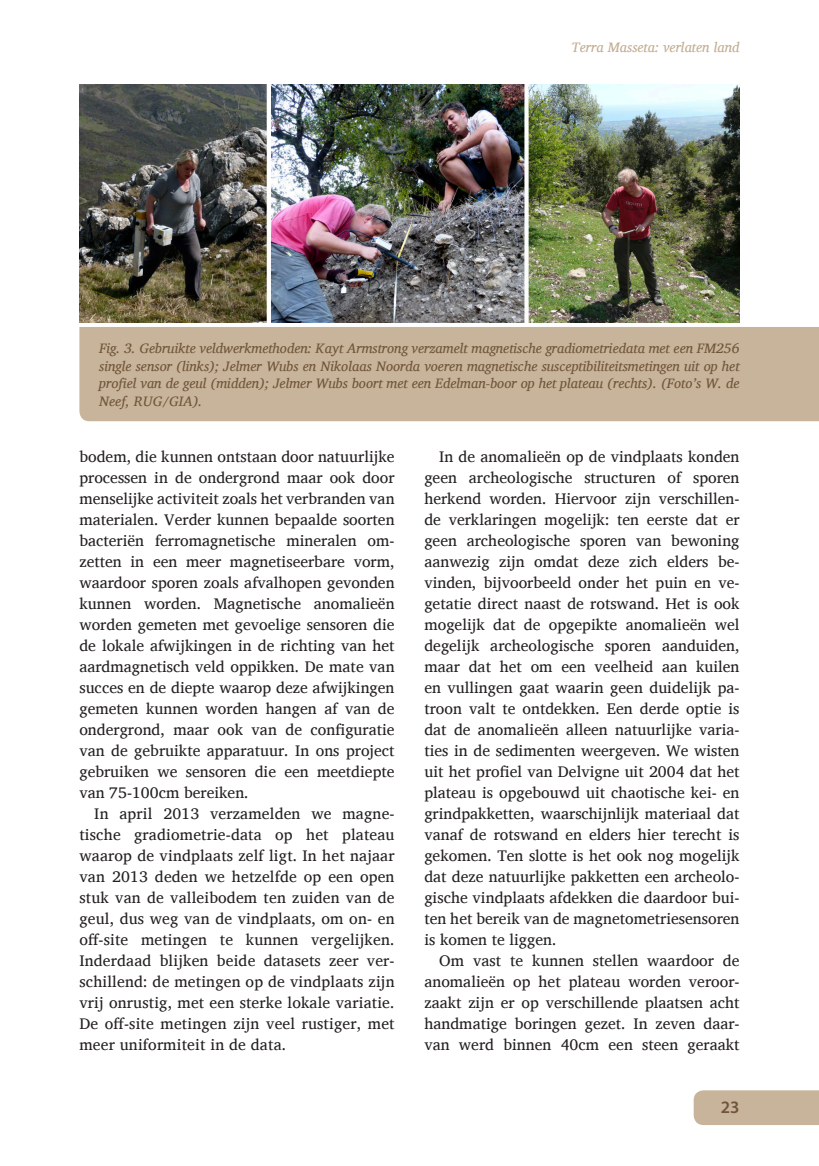
<style>
.page{position:relative;width:819px;height:1166px;background:#fff}
.page>*{position:absolute;margin:0;border:0;box-sizing:border-box;transform-origin:0 0}
.t1{font:600 17.5px "Myriad Pro";color:#705539}
.Plat{font:15.75px/21px "Charis SIL";color:#231f20;text-align:justify}
.Afbeeldingstekst{font:italic 14px/17.5px "Charis SIL";color:#705539;text-align:justify}
.t2{font:italic 14px "Charis SIL";color:#c3ad92}
</style>
<div class="page">
<div style="left:693px;top:1090px;width:126px;height:35px;background:#c8b49a"></div>
<img style="left:80px;top:84px;width:659px;height:238px">
<div style="left:79px;top:327px;width:740px;height:94px;background:#c8b49a"></div>
<p class="t2" style="left:571px;top:39px;width:169px">Terra Masseta: verlaten land</p>
<p class="Afbeeldingstekst" style="left:99px;top:339px;width:641px">Fig. 3. Gebruikte veldwerkmethoden: Kayt Armstrong verzamelt magnetische gradiometriedata met een FM256 single sensor (links); Jelmer Wubs en Nikolaas Noorda voeren magnetische susceptibiliteitsmetingen uit op het profiel van de geul (midden); Jelmer Wubs boort met een Edelman-boor op het plateau (rechts). (Foto’s W. de Neef, RUG/GIA).</p>
<p class="Plat" style="left:79px;top:446px;width:317px">bodem, die kunnen ontstaan door natuurlijke processen in de ondergrond maar ook door menselijke activiteit zoals het verbranden van materialen. Verder kunnen bepaalde soorten bacteriën ferromagnetische mineralen om&shy;zetten in een meer magnetiseerbare vorm, waardoor sporen zoals afvalhopen gevonden kunnen worden. Magnetische anomalieën worden gemeten met gevoelige sensoren die de lokale afwijkingen in de richting van het aardmagnetisch veld oppikken. De mate van succes en de diepte waarop deze afwijkingen gemeten kunnen worden hangen af van de ondergrond, maar ook van de configuratie van de gebruikte apparatuur. In ons project gebruiken we sensoren die een meetdiepte van 75-100cm bereiken.</p>
<p class="Plat" style="left:79px;top:803px;width:317px;text-indent:15px">In april 2013 verzamelden we magne&shy;tische gradiometrie-data op het plateau waarop de vindplaats zelf ligt. In het najaar van 2013 deden we hetzelfde op een open stuk van de valleibodem ten zuiden van de geul, dus weg van de vindplaats, om on- en off-site metingen te kunnen vergelijken.<br>Inderdaad blijken beide datasets zeer ver&shy;schillend: de metingen op de vindplaats zijn vrij onrustig, met een sterke lokale variatie.<br>De off-site metingen zijn veel rustiger, met meer uniformiteit in de data.</p>
<p class="Plat" style="left:424px;top:446px;width:317px;text-indent:15px">In de anomalieën op de vindplaats konden geen archeologische structuren of sporen herkend worden. Hiervoor zijn verschillen&shy;de verklaringen mogelijk: ten eerste dat er geen archeologische sporen van bewoning aanwezig zijn omdat deze zich elders be&shy;vinden, bijvoorbeeld onder het puin en ve&shy;getatie direct naast de rotswand. Het is ook mogelijk dat de opgepikte anomalieën wel degelijk archeologische sporen aanduiden, maar dat het om een veelheid aan kuilen en vullingen gaat waarin geen duidelijk pa&shy;troon valt te ontdekken. Een derde optie is dat de anomalieën alleen natuurlijke varia&shy;ties in de sedimenten weergeven. We wisten uit het profiel van Delvigne uit 2004 dat het plateau is opgebouwd uit chaotische kei- en grindpakketten, waarschijnlijk materiaal dat vanaf de rotswand en elders hier terecht is gekomen. Ten slotte is het ook nog mogelijk dat deze natuurlijke pakketten een archeolo&shy;gische vindplaats afdekken die daardoor bui&shy;ten het bereik van de magnetometriesensoren is komen te liggen.</p>
<p class="Plat" style="left:424px;top:950px;width:317px;text-indent:15px">Om vast te kunnen stellen waardoor de anomalieën op het plateau worden veroor&shy;zaakt zijn er op verschillende plaatsen acht handmatige boringen gezet. In zeven daar&shy;van werd binnen 40cm een steen geraakt</p>
<p class="t1" style="left:720px;top:1096px;width:20px">23</p>
</div>
